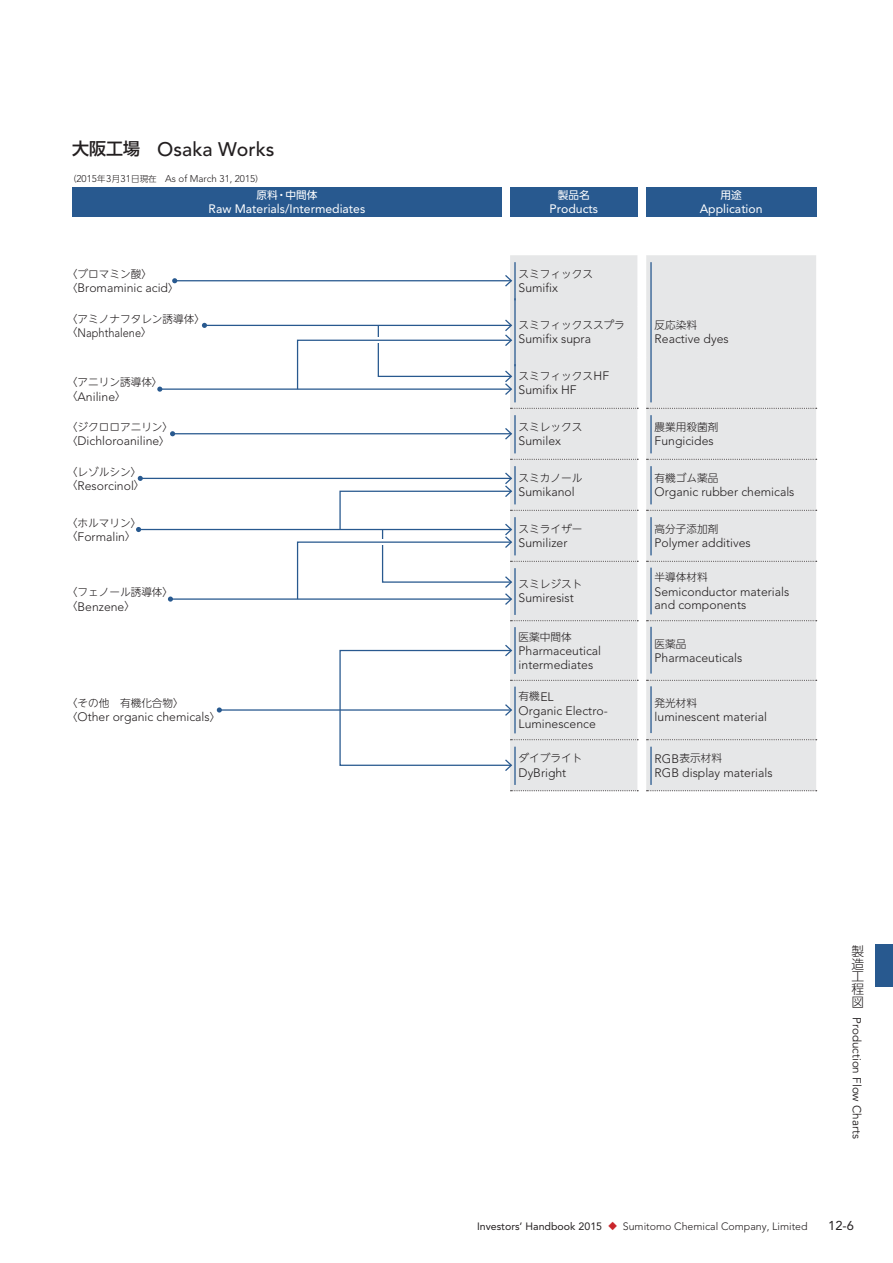
<style>
.page{position:relative;width:893px;height:1263px;background:#fff}
.page>*{position:absolute;margin:0;border:0;box-sizing:border-box;transform-origin:0 0}
.t1{font:500 19.5px "Avenir LT Std";color:#231f20}
.t2{font:12.9px "Avenir LT Std";color:#231f20}
.t3{font:12.75px/12.8px "UD Shin Go NT Pro Light 90 msp RKSJ H";color:#231f20;text-align:justify}
.t4{font:300 12.15px/13.8px "Avenir LT Std";color:#231f20}
.t5{font:12.15px "Avenir LT Std";color:#fff}
.t6{font:300 12.15px "Avenir LT Std";color:#231f20;scale:.9 1}
.t7{font:11.7px "Avenir LT Std";color:#231f20}
.t8{font:10.65px "UD Shin Go NT Pro Light 90 msp RKSJ H";color:#231f20}
.t9{font:300 10.65px "Avenir LT Std";color:#231f20}
.t10{font:10.65px "UD Shin Go NT Pro Regular 90 msp RKSJ H";color:#fff}
.t11{font:300 9.75px "Avenir LT Std";color:#231f20}
.s1{font-family:"UD Shin Go NT Pro Medium 90 msp RKSJ H";font-weight:400;font-size:16.95px}
.s2{font-family:"UD Shin Go NT Pro Light 90 msp RKSJ H";font-weight:400;font-size:8.55px}
.s3{font-family:"UD Shin Go NT Pro Light 90 msp RKSJ H";font-weight:400;font-size:10.65px}
.s4{font-family:"Avenir LT Std";font-weight:300;font-size:12.15px}
.s5{font-weight:400}
.s6{color:#c9252b}
</style>
<div class="page">
<div style="left:510px;top:187px;width:128px;height:30px;background:#28598f"></div>
<div style="left:72px;top:187px;width:430px;height:30px;background:#28598f"></div>
<div style="left:646px;top:187px;width:170px;height:30px;background:#28598f"></div>
<hr style="left:219px;top:709px;width:292px;height:2px;background:#28598f">
<svg style="left:217px;top:707px;width:5px;height:6px"></svg>
<hr style="left:139px;top:529px;width:372px;height:1px;background:#28598f">
<svg style="left:136px;top:527px;width:5px;height:5px"></svg>
<hr style="left:170px;top:598px;width:341px;height:2px;background:#28598f">
<svg style="left:168px;top:597px;width:5px;height:5px"></svg>
<hr style="left:204px;top:325px;width:307px;height:1px;background:#28598f">
<svg style="left:202px;top:323px;width:5px;height:5px"></svg>
<hr style="left:175px;top:280px;width:336px;height:1px;background:#28598f">
<svg style="left:172px;top:278px;width:5px;height:5px"></svg>
<hr style="left:173px;top:433px;width:338px;height:1px;background:#28598f">
<svg style="left:170px;top:431px;width:5px;height:5px"></svg>
<hr style="left:160px;top:389px;width:351px;height:1px;background:#28598f">
<svg style="left:157px;top:387px;width:5px;height:5px"></svg>
<hr style="left:140px;top:478px;width:371px;height:1px;background:#28598f">
<svg style="left:138px;top:476px;width:5px;height:5px"></svg>
<svg style="left:296px;top:255px;width:521px;height:536px"></svg>
<div style="left:876px;top:945px;width:17px;height:42px;background:#28598f"></div>
<h1 class="t1" style="left:72px;top:141px;width:204px"><span class="s1">大阪工場　</span>Osaka Works</h1>
<p class="t10" style="left:256px;top:191px;width:63px">原料・中間体</p>
<p class="t5" style="left:209px;top:204px;width:158px">Raw Materials/Intermediates</p>
<p class="t11" style="left:68px;top:175px;width:197px"><span class="s2">（</span>2015<span class="s2">年</span>3<span class="s2">月</span>31<span class="s2">日現在　</span>As of March 31, 2015<span class="s2">）</span></p>
<p class="t8" style="left:67px;top:270px;width:87px">〈ブロマミン酸〉</p>
<p class="t4" style="left:67px;top:282px;width:113px"><span class="s3">〈</span>Bromaminic acid<span class="s3">〉</span></p>
<p class="t8" style="left:67px;top:315px;width:140px">〈アミノナフタレン誘導体〉</p>
<p class="t6" style="left:67px;top:327px;width:96px"><span class="s3">〈</span>Naphthalene<span class="s3">〉</span></p>
<p class="t8" style="left:67px;top:378px;width:97px">〈アニリン誘導体〉</p>
<p class="t4" style="left:67px;top:390px;width:60px"><span class="s3">〈</span>Aniline<span class="s3">〉</span></p>
<p class="t8" style="left:67px;top:423px;width:108px">〈ジクロロアニリン〉</p>
<p class="t4" style="left:67px;top:435px;width:104px"><span class="s3">〈</span>Dichloroaniline<span class="s3">〉</span></p>
<p class="t8" style="left:67px;top:468px;width:76px">〈レゾルシン〉</p>
<p class="t4" style="left:67px;top:480px;width:79px"><span class="s3">〈</span>Resorcinol<span class="s3">〉</span></p>
<p class="t8" style="left:67px;top:519px;width:76px">〈ホルマリン〉</p>
<p class="t4" style="left:67px;top:531px;width:70px"><span class="s3">〈</span>Formalin<span class="s3">〉</span></p>
<p class="t8" style="left:67px;top:588px;width:108px">〈フェノール誘導体〉</p>
<p class="t4" style="left:67px;top:600px;width:70px"><span class="s3">〈</span>Benzene<span class="s3">〉</span></p>
<p class="t8" style="left:67px;top:699px;width:118px">〈その他　有機化合物〉</p>
<p class="t4" style="left:67px;top:711px;width:155px"><span class="s3">〈</span>Other organic chemicals<span class="s3">〉</span></p>
<p class="t10" style="left:558px;top:191px;width:33px">製品名</p>
<p class="t5" style="left:550px;top:204px;width:50px">Products</p>
<p class="t8" style="left:519px;top:270px;width:76px">スミフィックス</p>
<p class="t4" style="left:519px;top:282px;width:41px">Sumifix</p>
<p class="t8" style="left:519px;top:321px;width:108px">スミフィックススプラ</p>
<p class="t4" style="left:519px;top:333px;width:74px">Sumifix supra</p>
<p class="t8" style="left:519px;top:372px;width:92px">スミフィックス<span class="s4">HF</span></p>
<p class="t4" style="left:519px;top:384px;width:60px">Sumifix HF</p>
<p class="t8" style="left:519px;top:423px;width:65px">スミレックス</p>
<p class="t4" style="left:519px;top:435px;width:44px">Sumilex</p>
<p class="t8" style="left:519px;top:474px;width:65px">スミカノール</p>
<p class="t4" style="left:519px;top:486px;width:58px">Sumikanol</p>
<p class="t8" style="left:519px;top:525px;width:65px">スミライザー</p>
<p class="t4" style="left:519px;top:537px;width:50px">Sumilizer</p>
<p class="t8" style="left:519px;top:580px;width:65px">スミレジスト</p>
<p class="t4" style="left:519px;top:592px;width:57px">Sumiresist</p>
<p class="t8" style="left:519px;top:633px;width:55px">医薬中間体</p>
<p class="t4" style="left:519px;top:645px;width:84px">Pharmaceutical intermediates</p>
<p class="t8" style="left:519px;top:692px;width:37px">有機<span class="s4">EL</span></p>
<p class="t4" style="left:519px;top:704px;width:91px">Organic Electro-<br>Luminescence</p>
<p class="t8" style="left:519px;top:754px;width:65px">ダイブライト</p>
<p class="t4" style="left:519px;top:767px;width:49px">DyBright</p>
<p class="t10" style="left:720px;top:191px;width:23px">用途</p>
<p class="t5" style="left:700px;top:204px;width:64px">Application</p>
<p class="t8" style="left:655px;top:321px;width:44px">反応染料</p>
<p class="t4" style="left:655px;top:333px;width:76px">Reactive dyes</p>
<p class="t8" style="left:655px;top:423px;width:65px">農業用殺菌剤</p>
<p class="t4" style="left:655px;top:435px;width:61px">Fungicides</p>
<p class="t8" style="left:655px;top:474px;width:65px">有機ゴム薬品</p>
<p class="t4" style="left:655px;top:486px;width:141px">Organic rubber chemicals</p>
<p class="t8" style="left:655px;top:525px;width:65px">高分子添加剤</p>
<p class="t4" style="left:655px;top:537px;width:98px">Polymer additives</p>
<p class="t8" style="left:655px;top:573px;width:55px">半導体材料</p>
<p class="t4" style="left:655px;top:585px;width:136px">Semiconductor materials and components</p>
<p class="t8" style="left:655px;top:640px;width:33px">医薬品</p>
<p class="t4" style="left:655px;top:652px;width:89px">Pharmaceuticals</p>
<p class="t8" style="left:655px;top:699px;width:44px">発光材料</p>
<p class="t4" style="left:655px;top:711px;width:114px">luminescent material</p>
<p class="t8" style="left:655px;top:754px;width:69px"><span class="s4">RGB</span>表示材料</p>
<p class="t4" style="left:655px;top:767px;width:119px">RGB display materials</p>
<p class="t3" style="left:851px;top:946px;width:14px">製造工程図</p>
<p class="t7" style="left:862px;top:1017px;width:123px;rotate:90deg">Production Flow Charts</p>
<p class="t9" style="left:477px;top:1221px;width:332px"><span class="s5">Investors’ Handbook 2015</span> <span class="s6">◆</span> Sumitomo Chemical Company, Limited</p>
<p class="t2" style="left:828px;top:1220px;width:27px">12-6</p>
</div>
